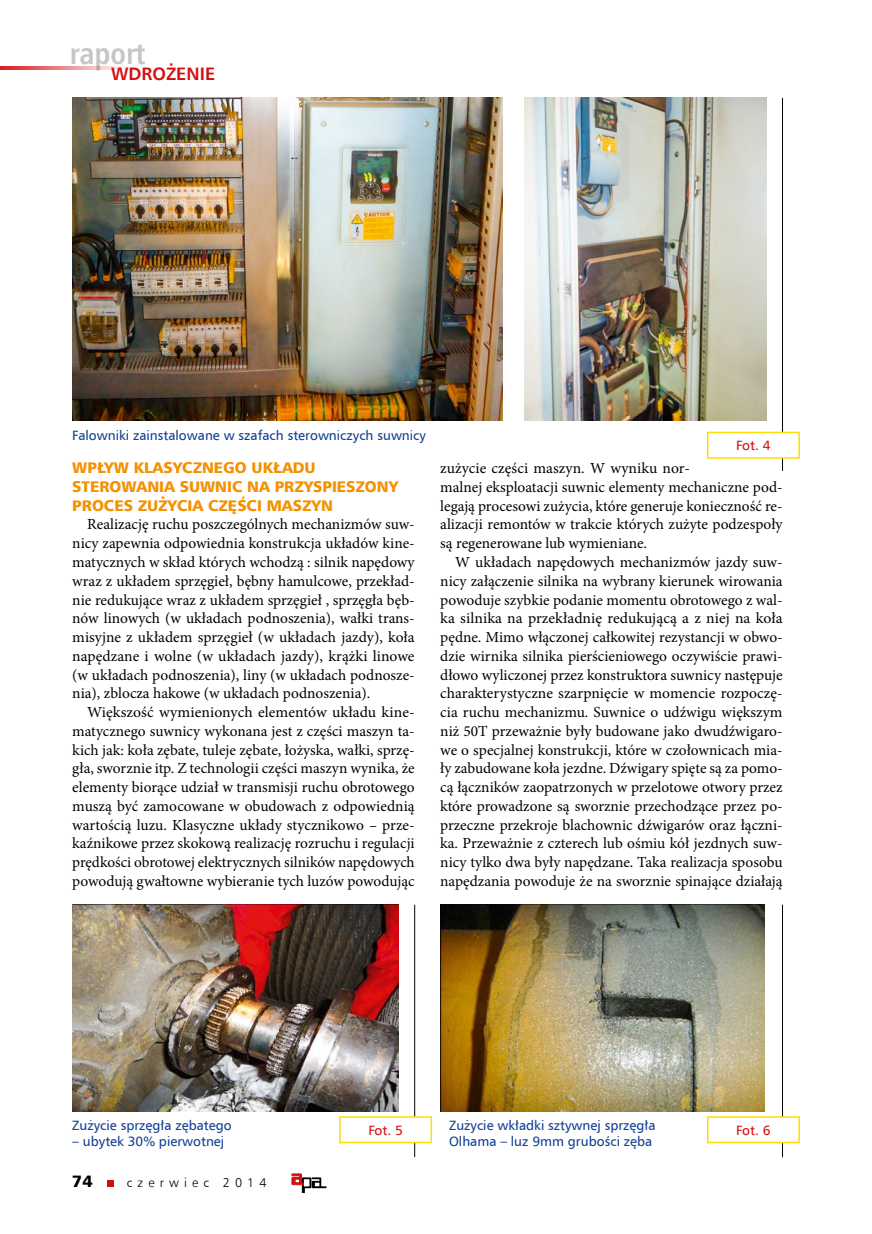
<style>
.page{position:relative;width:872px;height:1234px;background:#fff}
.page>*{position:absolute;margin:0;border:0;box-sizing:border-box;transform-origin:0 0}
.t1{font:700 30px "Humnst 777 Cn EU";color:#c5c6c6}
.t2{font:700 18px "Humnst 777 EU";color:#d40f14}
.t3{font:16.5px "Humnst 777 Blk EU";color:#000}
.t4{font:15.3px/18.8px "Minion Pro";color:#000;text-align:justify}
.t5{font:15.3px/18.8px "Humnst 777 Blk EU";color:#f39100}
.t6{font:13.5px/16.2px "Humnst 777 EU";color:#134094}
.t7{font:13.5px "Humnst 777 EU";letter-spacing:-.01em;color:#d40f14}
.t8{font:12.75px "Humnst 777 Lt EU";letter-spacing:.4em;color:#000}
</style>
<div class="page">
<svg style="left:108px;top:1180px;width:6px;height:5px"></svg>
<svg style="left:292px;top:1173px;width:34px;height:19px"></svg>
<img style="left:0;top:66px;width:128px;height:3px">
<img style="left:72px;top:904px;width:326px;height:206px">
<img style="left:440px;top:904px;width:325px;height:206px">
<img style="left:524px;top:98px;width:242px;height:322px">
<img style="left:72px;top:98px;width:430px;height:322px">
<hr style="left:782px;top:98px;width:1px;height:373px;background:#000">
<hr style="left:414px;top:904px;width:1px;height:252px;background:#000">
<hr style="left:782px;top:904px;width:1px;height:252px;background:#000">
<div style="left:707px;top:432px;width:92px;height:26px;background:#fff"></div>
<div style="left:707px;top:431px;width:93px;height:27px;border:2px solid #fd0"></div>
<div style="left:340px;top:1116px;width:91px;height:26px;background:#fff"></div>
<div style="left:707px;top:1116px;width:92px;height:26px;background:#fff"></div>
<h1 class="t1" style="left:70px;top:34px;width:77px">raport</h1>
<p class="t2" style="left:111px;top:62px;width:106px">WDROŻENIE</p>
<p class="t6" style="left:72px;top:426px;width:355px">Falowniki zainstalowane w szafach sterowniczych suwnicy</p>
<p class="t5" style="left:72px;top:458px;width:327px">WPŁYW KLASYCZNEGO UKŁADU<br>STEROWANIA SUWNIC NA PRZYSPIESZONY<br>PROCES ZUŻYCIA CZĘŚCI MASZYN</p>
<p class="t4" style="left:72px;top:515px;width:344px;text-indent:15px">Realizację ruchu poszczególnych mechanizmów suw&shy;nicy zapewnia odpowiednia konstrukcja układów kine&shy;matycznych w skład których wchodzą : silnik napędowy wraz z układem sprzęgieł, bębny hamulcowe, przekład&shy;nie redukujące wraz z układem sprzęgieł , sprzęgła bęb&shy;nów linowych (w układach podnoszenia), wałki trans&shy;misyjne z układem sprzęgieł (w układach jazdy), koła napędzane i wolne (w układach jazdy), krążki linowe (w układach podnoszenia), liny (w układach podnosze&shy;nia), zblocza hakowe (w układach podnoszenia).</p>
<p class="t4" style="left:72px;top:702px;width:344px;text-indent:15px">Większość wymienionych elementów układu kine&shy;matycznego suwnicy wykonana jest z części maszyn ta&shy;kich jak: koła zębate, tuleje zębate, łożyska, wałki, sprzę&shy;gła, sworznie itp. Z technologii części maszyn wynika, że elementy biorące udział w transmisji ruchu obrotowego muszą być zamocowane w obudowach z odpowiednią wartością luzu. Klasyczne układy stycznikowo – prze&shy;kaźnikowe przez skokową realizację rozruchu i regulacji prędkości obrotowej elektrycznych silników napędowych powodują gwałtowne wybieranie tych luzów powodując</p>
<p class="t7" style="left:736px;top:437px;width:36px">Fot. 4</p>
<p class="t4" style="left:440px;top:459px;width:344px;text-align:left">zużycie części maszyn. W wyniku nor-<br>malnej eksploatacji suwnic elementy mechaniczne pod&shy;legają procesowi zużycia, które generuje konieczność re&shy;alizacji remontów w trakcie których zużyte podzespoły są regenerowane lub wymieniane.</p>
<p class="t4" style="left:440px;top:552px;width:344px;text-indent:15px">W układach napędowych mechanizmów jazdy suw&shy;nicy załączenie silnika na wybrany kierunek wirowania powoduje szybkie podanie momentu obrotowego z wal&shy;ka silnika na przekładnię redukującą a z niej na koła pędne. Mimo włączonej całkowitej rezystancji w obwo&shy;dzie wirnika silnika pierścieniowego oczywiście prawi&shy;dłowo wyliczonej przez konstruktora suwnicy następuje charakterystyczne szarpnięcie w momencie rozpoczę&shy;cia ruchu mechanizmu. Suwnice o udźwigu większym niż 50T przeważnie były budowane jako dwudźwigaro&shy;we o specjalnej konstrukcji, które w czołownicach mia&shy;ły zabudowane koła jezdne. Dźwigary spięte są za pomo&shy;cą łączników zaopatrzonych w przelotowe otwory przez które prowadzone są sworznie przechodzące przez po&shy;przeczne przekroje blachownic dźwigarów oraz łączni&shy;ka. Przeważnie z czterech lub ośmiu kół jezdnych suw&shy;nicy tylko dwa były napędzane. Taka realizacja sposobu napędzania powoduje że na sworznie spinające działają</p>
<p class="t6" style="left:72px;top:1116px;width:161px">Zużycie sprzęgła zębatego</p>
<p class="t6" style="left:72px;top:1132px;width:153px">– ubytek 30% pierwotnej</p>
<p class="t3" style="left:72px;top:1170px;width:22px">74</p>
<p class="t8" style="left:127px;top:1174px;width:141px">czerwiec 2014</p>
<p class="t6" style="left:449px;top:1116px;width:208px">Zużycie wkładki sztywnej sprzęgła<br>Olhama – luz 9mm grubości zęba</p>
<p class="t7" style="left:368px;top:1121px;width:36px">Fot. 5</p>
<p class="t7" style="left:736px;top:1121px;width:36px">Fot. 6</p>
</div>
